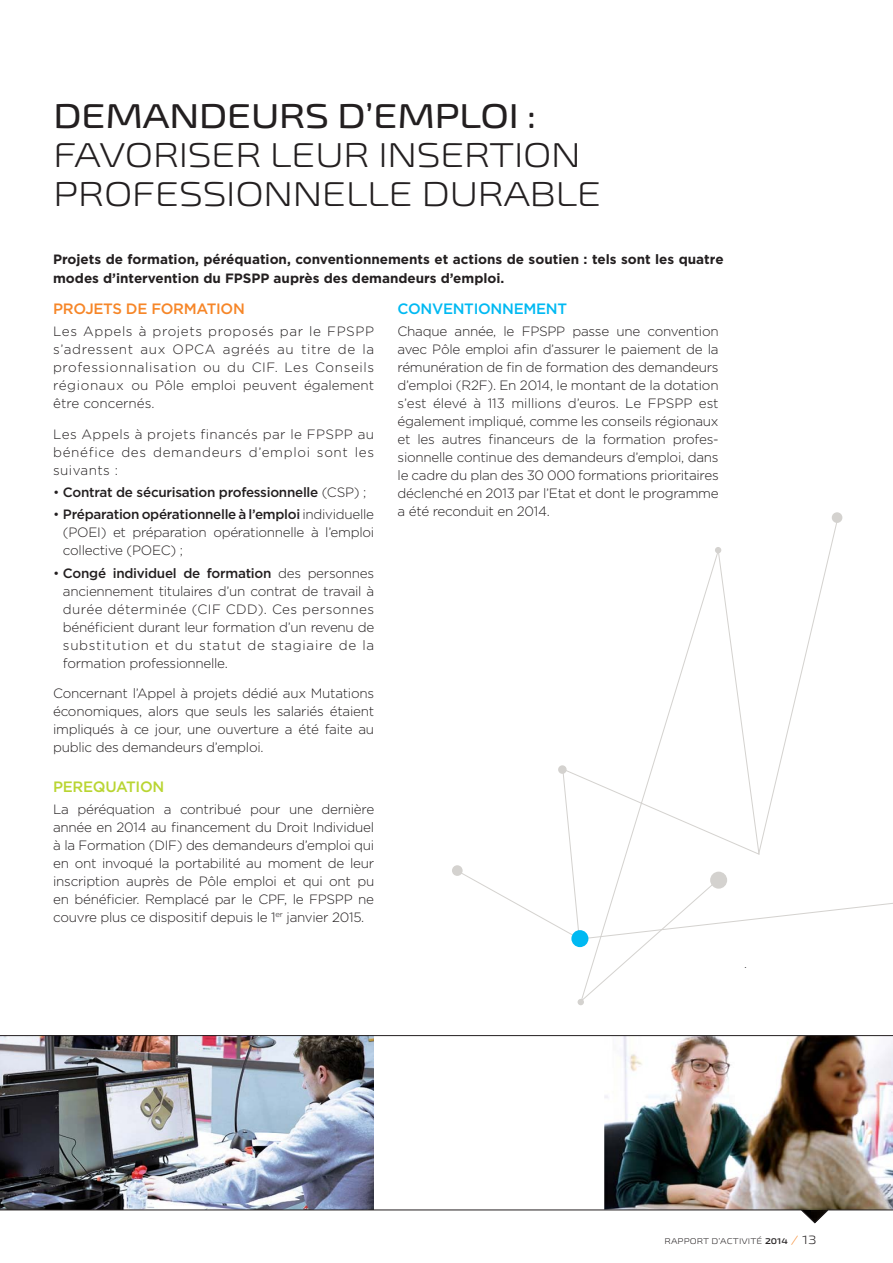
<style>
.page{position:relative;width:893px;height:1263px;background:#fff}
.page>*{position:absolute;margin:0;border:0;box-sizing:border-box;transform-origin:0 0}
.t1{font:300 expanded 34.5px/39px "Exo 2";letter-spacing:-.025em;color:#231f20}
.t2{font:500 expanded 34.5px "Exo 2";letter-spacing:-.025em;color:#231f20}
.t3{font:500 15px "Gotham";letter-spacing:-.02em;color:#f68628}
.t4{font:500 15px "Gotham";letter-spacing:-.02em;color:#00b9f2}
.t5{font:500 15px "Gotham";letter-spacing:-.02em;color:#b9d532}
.t6{font:300 13.5px/18px "Gotham";letter-spacing:-.02em;color:#231f20;text-align:justify}
.t7{font:700 13.5px/19.5px "Gotham";color:#231f20}
.t8{font:500 13.5px "Gotham";letter-spacing:-.02em;color:#231f20}
.t9{font:9px "Gotham";color:#231f20}
.t10{font:300 expanded 8.25px "Exo 2";letter-spacing:.01em;color:#231f20}
.s1{font-weight:300}
.s2{font-weight:500}
.s3{font-weight:600}
.s4{font-size:12px;color:#f68628}
.s5{font-size:12px}
</style>
<div class="page">
<img style="left:604px;top:1036px;width:289px;height:173px">
<img style="left:0;top:1036px;width:374px;height:173px">
<div style="left:832px;top:512px;width:10px;height:11px;background:#d4d2cf;border-radius:50%"></div>
<svg style="left:715px;top:547px;width:6px;height:4px"></svg>
<svg style="left:563px;top:551px;width:195px;height:452px"></svg>
<svg style="left:758px;top:520px;width:81px;height:335px"></svg>
<svg style="left:462px;top:870px;width:431px;height:70px"></svg>
<div style="left:452px;top:865px;width:11px;height:11px;background:#d4d2cf;border-radius:50%"></div>
<div style="left:571px;top:930px;width:17px;height:17px;background:#00b9f2;border-radius:50%"></div>
<svg style="left:578px;top:999px;width:6px;height:6px"></svg>
<svg style="left:0;top:1209px;width:893px;height:14px"></svg>
<div style="left:710px;top:872px;width:17px;height:17px;background:#d4d2cf;border-radius:50%"></div>
<div style="left:558px;top:765px;width:9px;height:9px;background:#d4d2cf;border-radius:50%"></div>
<hr style="left:0;top:1035px;width:893px;height:1px;background:#231f20">
<h1 class="t2" style="left:53px;top:104px;width:484px">DEMANDEURS D’EMPLOI :</h1>
<h1 class="t1" style="left:53px;top:139px;width:550px">FAVORISER LEUR INSERTION<br>PROFESSIONNELLE DURABLE</h1>
<p class="t7" style="left:53px;top:250px;width:672px">Projets de formation, péréquation, conventionnements et actions de soutien : tels sont les quatre modes d’intervention du FPSPP auprès des demandeurs d’emploi.</p>
<p class="t3" style="left:53px;top:302px;width:193px">PROJETS DE FORMATION</p>
<p class="t6" style="left:53px;top:323px;width:323px">Les Appels à projets proposés par le FPSPP s’adressent aux OPCA agréés au titre de la professionnalisation ou du CIF. Les Conseils régionaux ou Pôle emploi peuvent également être concernés.</p>
<p class="t6" style="left:53px;top:426px;width:323px">Les Appels à projets financés par le FPSPP au bénéfice des demandeurs d’emploi sont les suivants :</p>
<p class="t8" style="left:53px;top:486px;width:315px"><span class="s1">•</span> Contrat de sécurisation professionnelle <span class="s1">(CSP) ;</span></p>
<p class="t6" style="left:63px;top:506px;width:313px;text-indent:-10px">• <span class="s2">Préparation opérationnelle à l’emploi</span> individuelle (POEI) et préparation opérationnelle à l’emploi collective (POEC) ;</p>
<p class="t6" style="left:63px;top:565px;width:313px;text-indent:-10px">• <span class="s2">Congé individuel de formation</span> des personnes anciennement titulaires d’un contrat de travail à durée déterminée (CIF CDD). Ces personnes bénéficient durant leur formation d’un revenu de substitution et du statut de stagiaire de la formation professionnelle.</p>
<p class="t6" style="left:53px;top:685px;width:323px">Concernant l’Appel à projets dédié aux Mutations économiques, alors que seuls les salariés étaient impliqués à ce jour, une ouverture a été faite au public des demandeurs d’emploi.</p>
<p class="t5" style="left:53px;top:780px;width:113px">PEREQUATION</p>
<p class="t6" style="left:53px;top:801px;width:323px">La péréquation a contribué pour une dernière année en 2014 au financement du Droit Individuel à la Formation (DIF) des demandeurs d’emploi qui en ont invoqué la portabilité au moment de leur inscription auprès de Pôle emploi et qui ont pu en bénéficier. Remplacé par le CPF, le FPSPP ne couvre plus ce dispositif depuis le 1<sup>er</sup> janvier 2015.</p>
<p class="t4" style="left:398px;top:302px;width:171px">CONVENTIONNEMENT</p>
<p class="t6" style="left:398px;top:323px;width:323px">Chaque année, le FPSPP passe une convention avec Pôle emploi afin d’assurer le paiement de la rémunération de fin de formation des demandeurs d’emploi (R2F). En 2014, le montant de la dotation s’est élevé à 113 millions d’euros. Le FPSPP est également impliqué, comme les conseils régionaux et les autres financeurs de la formation profes&shy;sionnelle continue des demandeurs d’emploi, dans le cadre du plan des 30 000 formations prioritaires déclenché en 2013 par l’Etat et dont le programme a été reconduit en 2014.</p>
<p class="t9" style="left:745px;top:960px;width:4px">.</p>
<p class="t10" style="left:664px;top:1238px;width:153px">RAPPORT D’ACTIVITÉ <span class="s3">2014</span> <span class="s4">/</span> <span class="s5">13</span></p>
</div>
